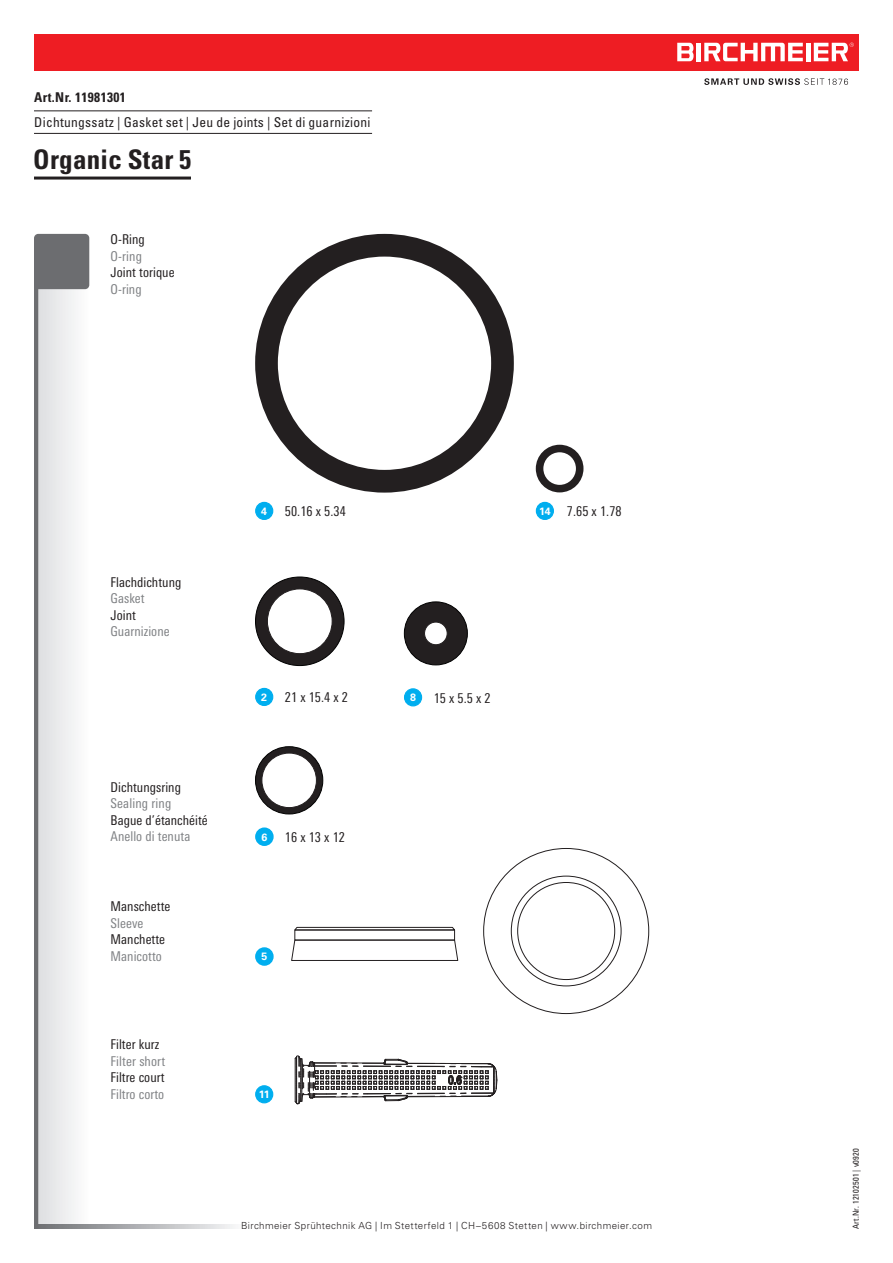
<style>
.page{position:relative;width:893px;height:1263px;background:#fff}
.page>*{position:absolute;margin:0;border:0;box-sizing:border-box;transform-origin:0 0}
.t1{font:700 condensed 27px "Univers LT Std";letter-spacing:.01em;color:#231f20}
.t2{font:condensed 13.5px "Univers Next Pro";letter-spacing:.005em;color:#231f20}
.t3{font:condensed 13.5px "Univers Next Pro";letter-spacing:.005em;color:#808285}
.t4{font:condensed 13.5px "Univers LT Std";letter-spacing:.02em;color:#231f20}
.t5{font:700 condensed 13.5px "Univers LT Std";letter-spacing:.03em;color:#231f20}
.t6{font:700 10.65px "Univers LT Std";color:#fff}
.t7{font:300 9.75px "Univers LT Std";letter-spacing:.04em;color:#231f20}
.t8{font:condensed 8.25px "Univers LT Std";letter-spacing:.025em;color:#231f20}
</style>
<div class="page">
<hr style="left:34px;top:111px;width:338px;height:1px;background:#231f20">
<hr style="left:34px;top:133px;width:338px;height:1px;background:#231f20">
<hr style="left:34px;top:177px;width:338px;height:3px;background:#231f20">
<svg style="left:38px;top:287px;width:51px;height:938px"></svg>
<svg style="left:34px;top:1225px;width:200px;height:4px"></svg>
<div style="left:34px;top:34px;width:825px;height:36px;background:#ee1d23"></div>
<hr style="left:806px;top:43px;width:4px;height:18px;background:#fff">
<hr style="left:697px;top:43px;width:4px;height:18px;background:#fff">
<svg style="left:704px;top:43px;width:99px;height:18px"></svg>
<svg style="left:677px;top:43px;width:17px;height:18px"></svg>
<svg style="left:814px;top:43px;width:40px;height:18px"></svg>
<svg style="left:704px;top:78px;width:144px;height:7px"></svg>
<div style="left:536px;top:445px;width:47px;height:47px;background:#231f20;border-radius:50%"></div>
<div style="left:543px;top:452px;width:33px;height:33px;background:#fff;border-radius:50%"></div>
<hr style="left:34px;top:238px;width:4px;height:991px;background:#6c6d70;border-radius:2px">
<div style="left:34px;top:234px;width:55px;height:55px;background:#6c6d70;border-radius:4px"></div>
<div style="left:255px;top:234px;width:259px;height:259px;background:#231f20;border-radius:50%"></div>
<div style="left:278px;top:257px;width:213px;height:213px;background:#fff;border-radius:50%"></div>
<div style="left:256px;top:502px;width:17px;height:17px;background:#00aeef;border-radius:50%"></div>
<div style="left:255px;top:502px;width:18px;height:18px;border:1px solid #00aeef;border-radius:50%"></div>
<div style="left:536px;top:502px;width:17px;height:17px;background:#00aeef;border-radius:50%"></div>
<div style="left:536px;top:502px;width:18px;height:18px;border:1px solid #00aeef;border-radius:50%"></div>
<div style="left:256px;top:688px;width:17px;height:17px;background:#00aeef;border-radius:50%"></div>
<div style="left:255px;top:688px;width:18px;height:18px;border:1px solid #00aeef;border-radius:50%"></div>
<div style="left:405px;top:689px;width:17px;height:17px;background:#00aeef;border-radius:50%"></div>
<div style="left:404px;top:688px;width:18px;height:18px;border:1px solid #00aeef;border-radius:50%"></div>
<div style="left:404px;top:602px;width:63px;height:63px;background:#231f20;border-radius:50%"></div>
<div style="left:404px;top:601px;width:64px;height:64px;border:1px solid #000;border-radius:50%"></div>
<div style="left:425px;top:622px;width:22px;height:23px;background:#fff;border-radius:50%"></div>
<div style="left:424px;top:622px;width:24px;height:23px;border:1px solid #231f20;border-radius:50%"></div>
<div style="left:256px;top:828px;width:17px;height:17px;background:#00aeef;border-radius:50%"></div>
<div style="left:255px;top:827px;width:19px;height:19px;border:2px solid #00aeef;border-radius:50%"></div>
<div style="left:256px;top:948px;width:17px;height:17px;background:#00aeef;border-radius:50%"></div>
<div style="left:255px;top:947px;width:19px;height:19px;border:2px solid #00aeef;border-radius:50%"></div>
<svg style="left:291px;top:939px;width:168px;height:22px"></svg>
<svg style="left:294px;top:927px;width:162px;height:4px"></svg>
<svg style="left:294px;top:1055px;width:204px;height:50px"></svg>
<div style="left:256px;top:1086px;width:17px;height:17px;background:#00aeef;border-radius:50%"></div>
<div style="left:255px;top:1085px;width:18px;height:18px;border:1px solid #00aeef;border-radius:50%"></div>
<div style="left:255px;top:577px;width:89px;height:88px;background:#231f20;border-radius:50%"></div>
<div style="left:267px;top:589px;width:65px;height:65px;background:#fff;border-radius:50%"></div>
<div style="left:267px;top:588px;width:66px;height:66px;border:1px solid #231f20;border-radius:50%"></div>
<div style="left:192px;top:163px;width:701px;height:42px;background:#fff"></div>
<div style="left:255px;top:747px;width:68px;height:67px;background:#231f20;border-radius:50%"></div>
<div style="left:255px;top:746px;width:68px;height:68px;border:1px solid #000;border-radius:50%"></div>
<div style="left:262px;top:753px;width:54px;height:54px;background:#fff;border-radius:50%"></div>
<div style="left:261px;top:753px;width:56px;height:55px;border:1px solid #231f20;border-radius:50%"></div>
<p class="t5" style="left:34px;top:89px;width:93px">Art.Nr. 11981301</p>
<p class="t4" style="left:34px;top:114px;width:338px">Dichtungssatz | Gasket set | Jeu de joints | Set di guarnizioni</p>
<h1 class="t1" style="left:33px;top:142px;width:160px">Organic Star 5</h1>
<p class="t2" style="left:111px;top:231px;width:36px">O-Ring</p>
<p class="t3" style="left:111px;top:248px;width:33px">O-ring</p>
<p class="t2" style="left:111px;top:264px;width:66px">Joint torique</p>
<p class="t3" style="left:111px;top:281px;width:33px">O-ring</p>
<p class="t2" style="left:111px;top:574px;width:72px">Flachdichtung</p>
<p class="t3" style="left:111px;top:591px;width:36px">Gasket</p>
<p class="t2" style="left:111px;top:607px;width:27px">Joint</p>
<p class="t3" style="left:111px;top:624px;width:61px">Guarnizione</p>
<p class="t2" style="left:111px;top:779px;width:72px">Dichtungsring</p>
<p class="t3" style="left:111px;top:795px;width:62px">Sealing ring</p>
<p class="t2" style="left:111px;top:812px;width:99px">Bague d’étanchéité</p>
<p class="t3" style="left:111px;top:828px;width:81px">Anello di tenuta</p>
<p class="t2" style="left:111px;top:899px;width:61px">Manschette</p>
<p class="t3" style="left:111px;top:915px;width:34px">Sleeve</p>
<p class="t2" style="left:111px;top:932px;width:56px">Manchette</p>
<p class="t3" style="left:111px;top:948px;width:53px">Manicotto</p>
<p class="t2" style="left:111px;top:1036px;width:50px">Filter kurz</p>
<p class="t3" style="left:111px;top:1053px;width:56px">Filter short</p>
<p class="t2" style="left:111px;top:1069px;width:55px">Filtre court</p>
<p class="t3" style="left:111px;top:1086px;width:55px">Filtro corto</p>
<p class="t2" style="left:285px;top:503px;width:62px">50.16 x 5.34</p>
<p class="t2" style="left:567px;top:503px;width:56px">7.65 x 1.78</p>
<p class="t6" style="left:261px;top:505px;width:7px">4</p>
<p class="t6" style="left:539px;top:505px;width:13px">14</p>
<p class="t2" style="left:285px;top:689px;width:65px">21 x 15.4 x 2</p>
<p class="t6" style="left:261px;top:691px;width:7px">2</p>
<p class="t6" style="left:410px;top:691px;width:7px">8</p>
<p class="t2" style="left:434px;top:690px;width:58px">15 x 5.5 x 2</p>
<p class="t6" style="left:261px;top:830px;width:7px">6</p>
<p class="t2" style="left:285px;top:829px;width:62px">16 x 13 x 12</p>
<p class="t6" style="left:261px;top:950px;width:7px">5</p>
<p class="t6" style="left:259px;top:1088px;width:12px">11</p>
<p class="t7" style="left:241px;top:1219px;width:412px">Birchmeier Sprühtechnik AG | Im Stetterfeld 1 | CH–5608 Stetten | www.birchmeier.com</p>
<p class="t8" style="left:851px;top:1229px;width:82px;rotate:-90deg">Art.Nr. 12102501 | v0920</p>
</div>
